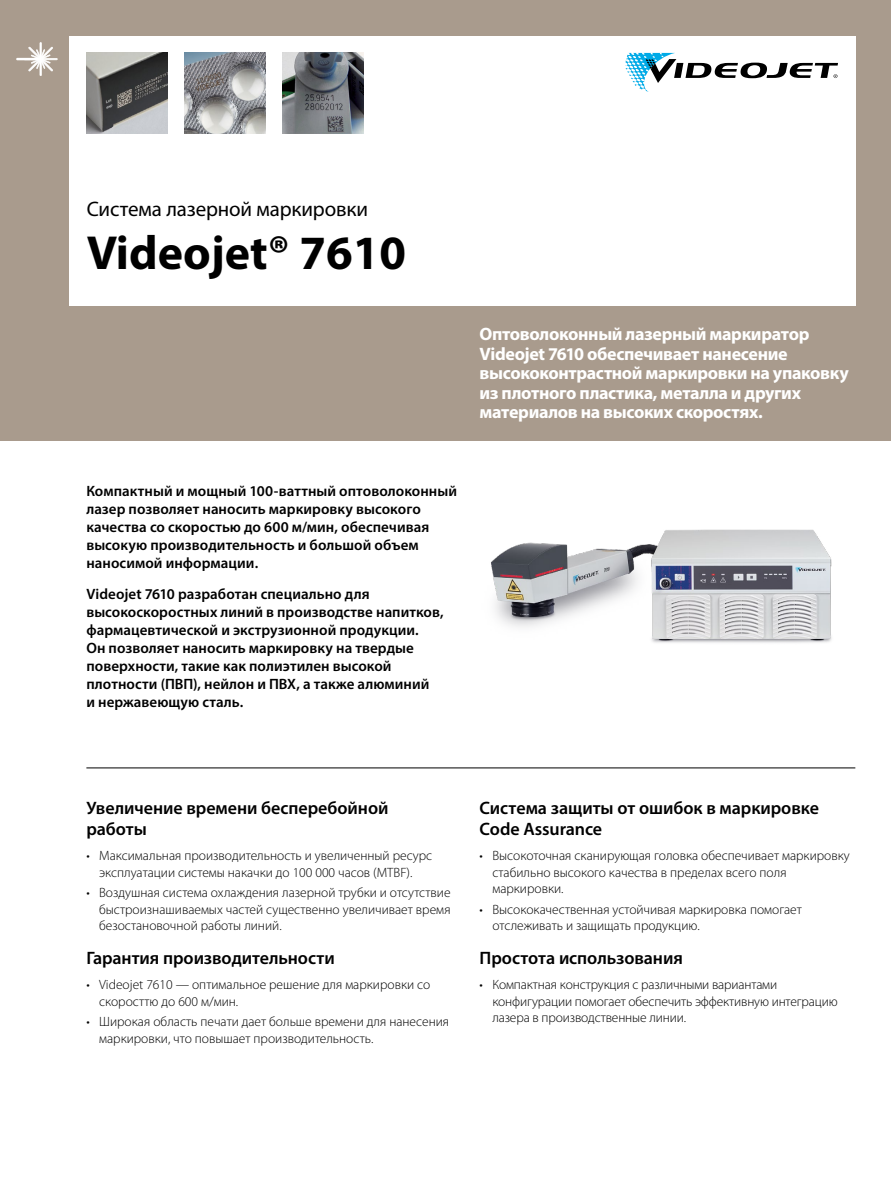
<style>
.page{position:relative;width:891px;height:1188px;background:#fff}
.page>*{position:absolute;margin:0;border:0;box-sizing:border-box;transform-origin:0 0}
.t1{font:700 48px "Myriad Pro";color:#000}
.t2{font:21px "Myriad Pro";letter-spacing:-.01em;color:#000}
.t3{font:700 18px/19.5px "Myriad Pro";letter-spacing:-.02em;color:#fff}
.t4{font:600 18px/21px "Myriad Pro";letter-spacing:-.005em;color:#000}
.t5{font:600 15px/18px "Myriad Pro";letter-spacing:.005em;color:#000}
.t6{font:300 13.5px/16.5px "Myriad Pro";color:#000}
</style>
<div class="page">
<div style="left:0;top:0;width:891px;height:441px;background:#a99b8d"></div>
<div style="left:69px;top:36px;width:787px;height:270px;background:#fff"></div>
<hr style="left:16px;top:58px;width:26px;height:2px;background:#fff">
<hr style="left:24px;top:58px;width:34px;height:2px;background:#fff">
<hr style="left:40px;top:42px;width:2px;height:34px;background:#fff">
<svg style="left:28px;top:47px;width:25px;height:24px"></svg>
<hr style="left:86px;top:768px;width:769px;height:1px;background:#000">
<img style="left:185px;top:53px;width:81px;height:81px">
<img style="left:283px;top:53px;width:81px;height:81px">
<img style="left:86px;top:53px;width:81px;height:81px">
<img style="left:491px;top:529px;width:341px;height:114px">
<svg style="left:625px;top:53px;width:213px;height:39px"></svg>
<h2 class="t2" style="left:87px;top:196px;width:283px">Система лазерной маркировки</h2>
<h1 class="t1" style="left:87px;top:221px;width:321px">Videojet® 7610</h1>
<h3 class="t3" style="left:480px;top:324px;width:371px">Оптоволоконный лазерный маркиратор Videojet 7610 обеспечивает нанесение высококонтрастной маркировки на упаковку из плотного пластика, металла и других материалов на высоких скоростях.</h3>
<p class="t5" style="left:86px;top:482px;width:372px">Компактный и мощный 100-ваттный оптоволоконный лазер позволяет наносить маркировку высокого качества со скоростью до 600 м/мин, обеспечивая высокую производительность и большой объем наносимой информации.</p>
<p class="t5" style="left:86px;top:584px;width:359px">Videojet 7610 разработан специально для высокоскоростных линий в производстве напитков, фармацевтической и экструзионной продукции.<br>Он позволяет наносить маркировку на твердые поверхности, такие как полиэтилен высокой плотности (ПВП), нейлон и ПВХ, а также алюминий<br>и нержавеющую сталь.</p>
<h3 class="t4" style="left:86px;top:797px;width:304px">Увеличение времени бесперебойной работы</h3>
<p class="t6" style="left:86px;top:848px;width:347px;text-align:center">• Максимальная производительность и увеличенный ресурс эксплуатации системы накачки до 100 000 часов (MTBF).</p>
<p class="t6" style="left:99px;top:885px;width:353px;text-align:justify;text-indent:-13px">• Воздушная система охлаждения лазерной трубки и отсутствие быстроизнашиваемых частей существенно увеличивает время безостановочной работы линий.</p>
<h3 class="t4" style="left:86px;top:947px;width:250px">Гарантия производительности</h3>
<p class="t6" style="left:99px;top:977px;width:333px;text-indent:-13px">• Videojet 7610 — оптимальное решение для маркировки со скоросттю до 600 м/мин.</p>
<p class="t6" style="left:99px;top:1014px;width:352px;text-indent:-13px">• Широкая область печати дает больше времени для нанесения маркировки, что повышает производительность.</p>
<h3 class="t4" style="left:480px;top:797px;width:341px">Система защиты от ошибок в маркировке<br>Code Assurance</h3>
<p class="t6" style="left:492px;top:848px;width:359px;text-indent:-13px">• Высокоточная сканирующая головка обеспечивает маркировку стабильно высокого качества в пределах всего поля маркировки.</p>
<p class="t6" style="left:492px;top:901px;width:311px;text-indent:-13px">• Высококачественная устойчивая маркировка помогает отслеживать и защищать продукцию.</p>
<h3 class="t4" style="left:480px;top:947px;width:205px">Простота использования</h3>
<p class="t6" style="left:492px;top:977px;width:347px;text-indent:-13px">• Компактная конструкция с различными вариантами конфигурации помогает обеспечить эффективную интеграцию лазера в производственные линии.</p>
</div>
